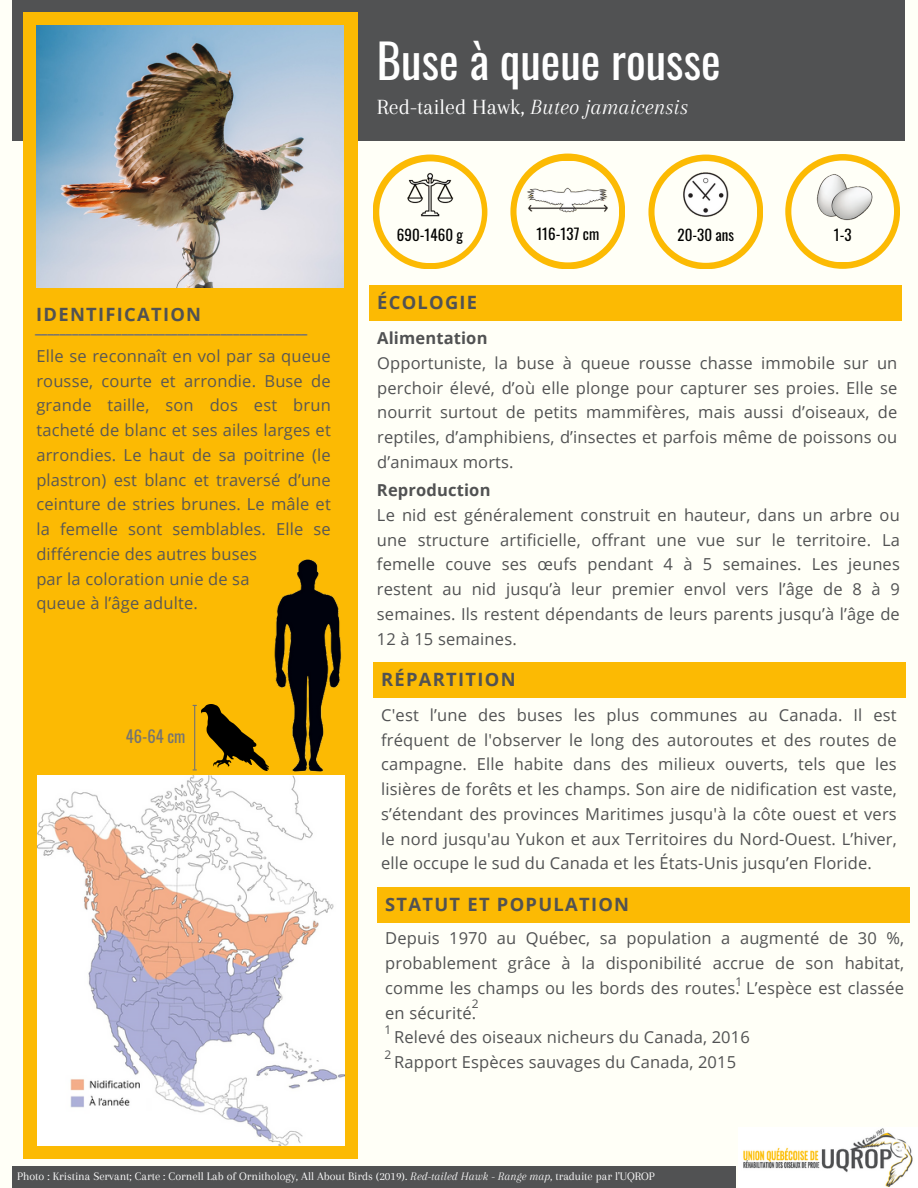
<style>
.page{position:relative;width:918px;height:1188px;background:#fffff7}
.page>*{position:absolute;margin:0;border:0;box-sizing:border-box;transform-origin:0 0}
.t1{font:46.5px "Oswald";color:#fff}
.t2{font:italic 22.5px "Arapey";color:#fff}
.t3{font:700 18.3px "Open Sans";letter-spacing:.07em;color:#515253}
.t4{font:18px "Oswald";color:#737373}
.t5{font:16.5px/24.8px "Open Sans";letter-spacing:.01em;color:#515253;text-align:justify}
.t6{font:16.5px/24.8px "Open Sans";letter-spacing:.01em;color:#595755}
.t7{font:700 16.5px "Open Sans";letter-spacing:.01em;color:#515253}
.t8{font:16.5px "Oswald";color:#737373}
.t9{font:15px "Oswald";color:#000}
.t10{font:12px "Arapey";color:#fff}
.t11{font:12px "Open Sans";color:#515253}
.s1{font-style:normal}
.s2{font-weight:700}
.s3{font-style:italic}
</style>
<div class="page">
<div style="left:12px;top:0;width:892px;height:141px;background:#515253"></div>
<div style="left:24px;top:12px;width:334px;height:1146px;background:#fcba03"></div>
<div style="left:12px;top:1166px;width:724px;height:22px;background:#515253"></div>
<img style="left:36px;top:26px;width:307px;height:262px">
<img style="left:743px;top:1128px;width:170px;height:59px">
<div style="left:374px;top:662px;width:532px;height:36px;background:#fcba03"></div>
<div style="left:377px;top:887px;width:532px;height:36px;background:#fcba03"></div>
<svg style="left:510px;top:154px;width:115px;height:115px;background:#fcbe12"></svg>
<div style="left:517px;top:161px;width:102px;height:101px;background:#fffff7;border-radius:50%"></div>
<img style="left:526px;top:174px;width:84px;height:39px">
<div style="left:373px;top:155px;width:114px;height:114px;background:#fcba03;border-radius:50%"></div>
<div style="left:379px;top:161px;width:103px;height:102px;background:#fffff7;border-radius:50%"></div>
<img style="left:407px;top:172px;width:47px;height:45px">
<div style="left:648px;top:155px;width:115px;height:114px;background:#fcba03;border-radius:50%"></div>
<div style="left:655px;top:161px;width:102px;height:102px;background:#fffff7;border-radius:50%"></div>
<img style="left:683px;top:172px;width:46px;height:45px">
<svg style="left:785px;top:154px;width:115px;height:115px;background:#fcbe11"></svg>
<div style="left:791px;top:161px;width:103px;height:101px;background:#fffff7;border-radius:50%"></div>
<img style="left:811px;top:171px;width:64px;height:50px">
<div style="left:370px;top:285px;width:532px;height:36px;background:#fcba03"></div>
<img style="left:37px;top:776px;width:307px;height:370px">
<img style="left:269px;top:559px;width:75px;height:217px">
<img style="left:202px;top:705px;width:67px;height:65px">
<hr style="left:194px;top:706px;width:1px;height:64px;background:#737373">
<h2 class="t1" style="left:377px;top:24px;width:345px">Buse à queue rousse</h2>
<h2 class="t2" style="left:377px;top:94px;width:313px"><span class="s1">Red-tailed Hawk,</span> Buteo jamaicensis</h2>
<h3 class="t9" style="left:397px;top:223px;width:68px">690-1460 g</h3>
<h3 class="t9" style="left:536px;top:222px;width:64px">116-137 cm</h3>
<h2 class="t9" style="left:678px;top:223px;width:58px">20-30 ans</h2>
<h3 class="t9" style="left:834px;top:223px;width:19px">1-3</h3>
<h2 class="t3" style="left:377px;top:289px;width:102px">ÉCOLOGIE</h2>
<p class="t3" style="left:36px;top:301px;width:166px">IDENTIFICATION</p>
<h3 class="t6" style="left:36px;top:343px;width:296px">Elle se reconnaît en vol par sa queue rousse, courte et arrondie. Buse de grande taille, son dos est brun tacheté de blanc et ses ailes larges et arrondies. Le haut de sa poitrine (le plastron) est blanc et traversé d’une ceinture de stries brunes. Le mâle et la femelle sont semblables. Elle se différencie des autres buses<br>par la coloration unie de sa<br>queue à l’âge adulte.</h3>
<h3 class="t4" style="left:35px;top:312px;width:274px">____________________________________________</h3>
<h3 class="t5" style="left:377px;top:325px;width:522px;text-align:left"><span class="s2">Alimentation<br></span>Opportuniste, la buse à queue rousse chasse immobile sur un perchoir élevé, d’où elle plonge pour capturer ses proies. Elle se nourrit surtout de petits mammifères, mais aussi d’oiseaux, de reptiles, d’amphibiens, d’insectes et parfois même de poissons ou d’animaux morts.</h3>
<h3 class="t7" style="left:377px;top:479px;width:115px">Reproduction</h3>
<p class="t5" style="left:377px;top:502px;width:524px">Le nid est généralement construit en hauteur, dans un arbre ou une structure artificielle, offrant une vue sur le territoire. La femelle couve ses œufs pendant 4 à 5 semaines. Les jeunes restent au nid jusqu’à leur premier envol vers l’âge de 8 à 9 semaines. Ils restent dépendants de leurs parents jusqu’à l’âge de 12 à 15 semaines.</p>
<p class="t8" style="left:126px;top:724px;width:61px">46-64 cm</p>
<p class="t3" style="left:381px;top:667px;width:136px">RÉPARTITION</p>
<h3 class="t5" style="left:381px;top:702px;width:517px">C'est l’une des buses les plus communes au Canada. Il est fréquent de l'observer le long des autoroutes et des routes de campagne. Elle habite dans des milieux ouverts, tels que les lisières de forêts et les champs. Son aire de nidification est vaste, s’étendant des provinces Maritimes jusqu'à la côte ouest et vers le nord jusqu'au Yukon et aux Territoires du Nord-Ouest. L’hiver, elle occupe le sud du Canada et les États-Unis jusqu’en Floride.</h3>
<p class="t3" style="left:385px;top:891px;width:245px">STATUT ET POPULATION</p>
<p class="t5" style="left:385px;top:925px;width:521px">Depuis 1970 au Québec, sa population a augmenté de 30 %,</p>
<p class="t5" style="left:385px;top:950px;width:521px">probablement grâce à la disponibilité accrue de son habitat,</p>
<p class="t5" style="left:385px;top:975px;width:521px">comme les champs ou les bords des routes. L’espèce est classée</p>
<p class="t5" style="left:385px;top:1000px;width:92px">en sécurité.</p>
<p class="t5" style="left:394px;top:1024px;width:357px">Relevé des oiseaux nicheurs du Canada, 2016</p>
<p class="t5" style="left:394px;top:1049px;width:344px">Rapport Espèces sauvages du Canada, 2015</p>
<h3 class="t11" style="left:735px;top:973px;width:8px">1</h3>
<p class="t11" style="left:472px;top:995px;width:8px">2</p>
<p class="t11" style="left:384px;top:1022px;width:8px">1</p>
<h3 class="t11" style="left:384px;top:1046px;width:8px">2</h3>
<h3 class="t10" style="left:17px;top:1170px;width:639px">Photo : Kristina Servant; Carte : Cornell Lab of Ornithology, All About Birds (2019). <span class="s3">Red-tailed Hawk - Range map</span>, traduite par l'UQROP</h3>
</div>
